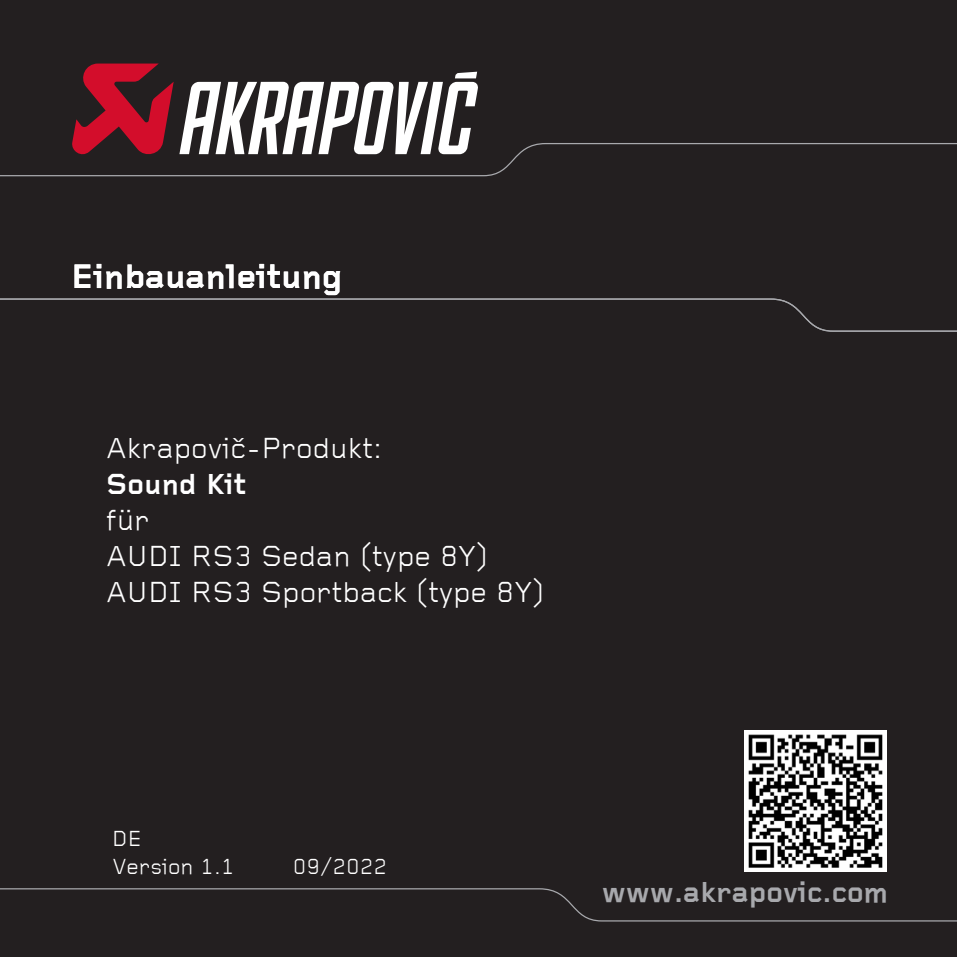
<style>
.page{position:relative;width:957px;height:957px;background:#231f20}
.page>*{position:absolute;margin:0;border:0;box-sizing:border-box;transform-origin:0 0}
.t1{font:700 35px "Foundry Gridnik";color:#fff}
.t2{font:30px "Foundry Gridnik";color:#fff}
.t3{font:700 30px "Foundry Gridnik";color:#a8a9ad}
.t4{font:700 30px "Foundry Gridnik";color:#fff}
.Foundry_10pt_Regular{font:22.5px "Foundry Gridnik";color:#fff}
</style>
<div class="page">
<svg style="left:0;top:888px;width:957px;height:34px"></svg>
<svg style="left:0;top:64px;width:957px;height:113px"></svg>
<svg style="left:0;top:298px;width:957px;height:34px"></svg>
<img style="left:744px;top:730px;width:142px;height:142px">
<p class="t1" style="left:71px;top:257px;width:273px">Einbauanleitung</p>
<p class="t2" style="left:106px;top:432px;width:277px">Akrapovič-Produkt:</p>
<p class="t4" style="left:106px;top:467px;width:141px">Sound Kit</p>
<p class="t2" style="left:106px;top:504px;width:45px">für</p>
<p class="t2" style="left:106px;top:540px;width:383px">AUDI RS3 Sedan (type 8Y)</p>
<p class="t2" style="left:106px;top:576px;width:439px">AUDI RS3 Sportback (type 8Y)</p>
<p class="Foundry_10pt_Regular" style="left:112px;top:826px;width:32px">DE</p>
<p class="Foundry_10pt_Regular" style="left:113px;top:855px;width:123px">Version 1.1</p>
<p class="Foundry_10pt_Regular" style="left:293px;top:855px;width:96px">09/2022</p>
<p class="t3" style="left:601px;top:875px;width:288px">www.akrapovic.com</p>
</div>
